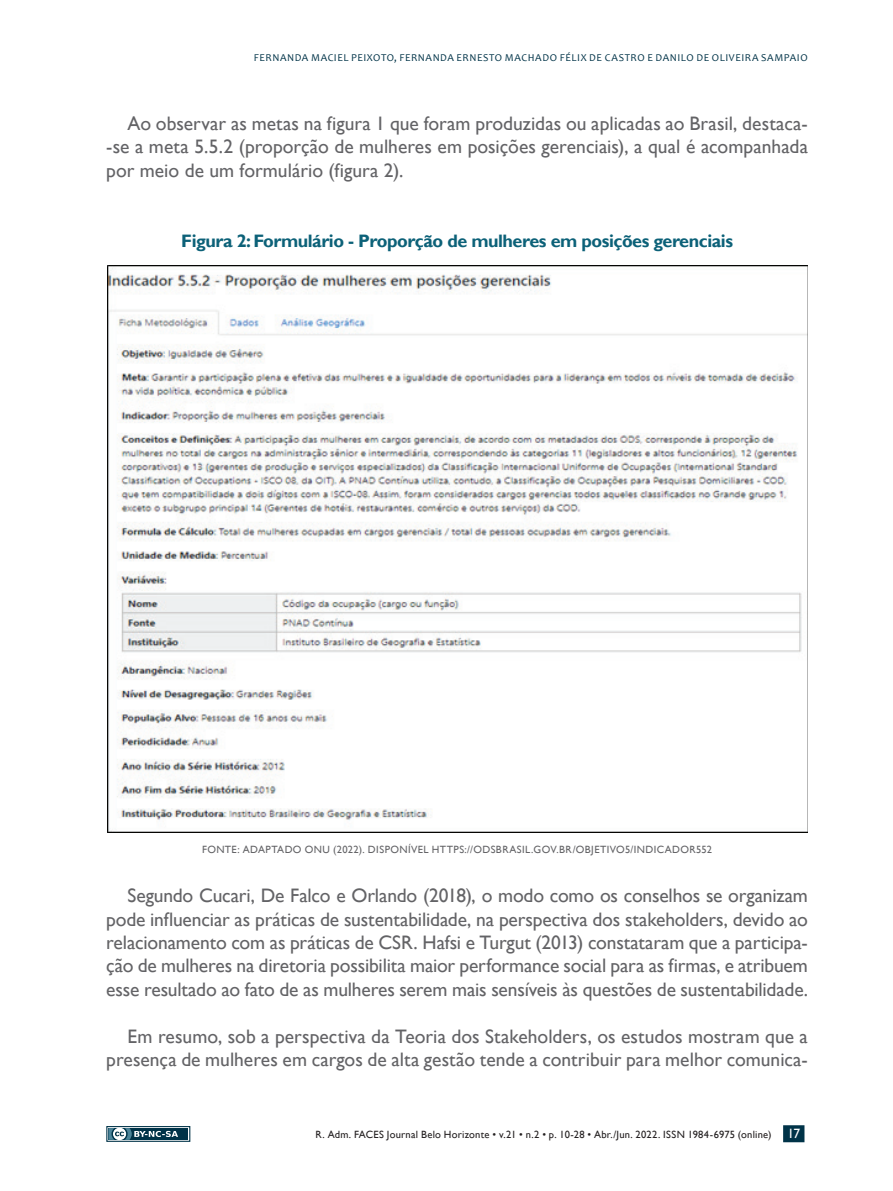
<style>
.page{position:relative;width:893px;height:1191px;background:#fff}
.page>*{position:absolute;margin:0;border:0;box-sizing:border-box;transform-origin:0 0}
.t1{font:19.5px/23.4px "Gill Sans";color:#636366;text-align:justify}
.t2{font:700 18px "Gill Sans";letter-spacing:-.025em;color:#0c6178}
.t3{font:10.5px "Gill Sans";letter-spacing:.02em;color:#231f20}
.t4{font:10.5px "Candara";letter-spacing:.055em;color:#003348}
.t5{font:10.5px "Gill Sans";letter-spacing:.04em;color:#636366}
.s1{font-size:13.5px;color:#fff}
</style>
<div class="page">
<svg style="left:106px;top:1126px;width:84px;height:15px"></svg>
<div style="left:108px;top:1128px;width:80px;height:11px;background:#003348"></div>
<svg style="left:108px;top:1128px;width:70px;height:11px"></svg>
<div style="left:783px;top:1125px;width:21px;height:17px;background:#003348"></div>
<img style="left:107px;top:265px;width:701px;height:567px">
<p class="t4" style="left:254px;top:51px;width:549px">FERNANDA MACI EL PEIXOTO, FERNANDA ERNESTO MACHADO FÉLIX DE CASTRO E DANI LO DE OLIVEIRA SAMPAIO</p>
<p class="t1" style="left:106px;top:112px;width:703px;text-indent:21px">Ao observar as metas na figura 1 que foram produzidas ou aplicadas ao Brasil, destaca--se a meta 5.5.2 (proporção de mulheres em posições gerenciais), a qual é acompanhada por meio de um formulário (figura 2).</p>
<p class="t2" style="left:181px;top:230px;width:553px">Figura 2: Formulário - Proporção de mulheres em posições gerenciais</p>
<p class="t5" style="left:202px;top:843px;width:512px">FONTE: ADAPTADO ONU (2022). DISPONÍVEL HTTPS://ODSBRASIL.GOV.BR/OBJETIVO5/INDICADOR552</p>
<p class="t1" style="left:106px;top:884px;width:703px;text-indent:21px">Segundo Cucari, De Falco e Orlando (2018), o modo como os conselhos se organizam pode influenciar as práticas de sustentabilidade, na perspectiva dos stakeholders, devido ao relacionamento com as práticas de CSR. Hafsi e Turgut (2013) constataram que a participa&shy;ção de mulheres na diretoria possibilita maior performance social para as firmas, e atribuem esse resultado ao fato de as mulheres serem mais sensíveis às questões de sustentabilidade.</p>
<p class="t1" style="left:106px;top:1024px;width:703px;text-align:right">Em resumo, sob a perspectiva da Teoria dos Stakeholders, os estudos mostram que a presença de mulheres em cargos de alta gestão tende a contribuir para melhor comunica-</p>
<p class="t3" style="left:316px;top:1128px;width:486px">R. Adm. FACES Journal Belo Horizonte • v.21 • n.2 • p. 10-28 • Abr./Jun. 2022. ISSN 1984-6975 (online) <span class="s1">17</span></p>
</div>
